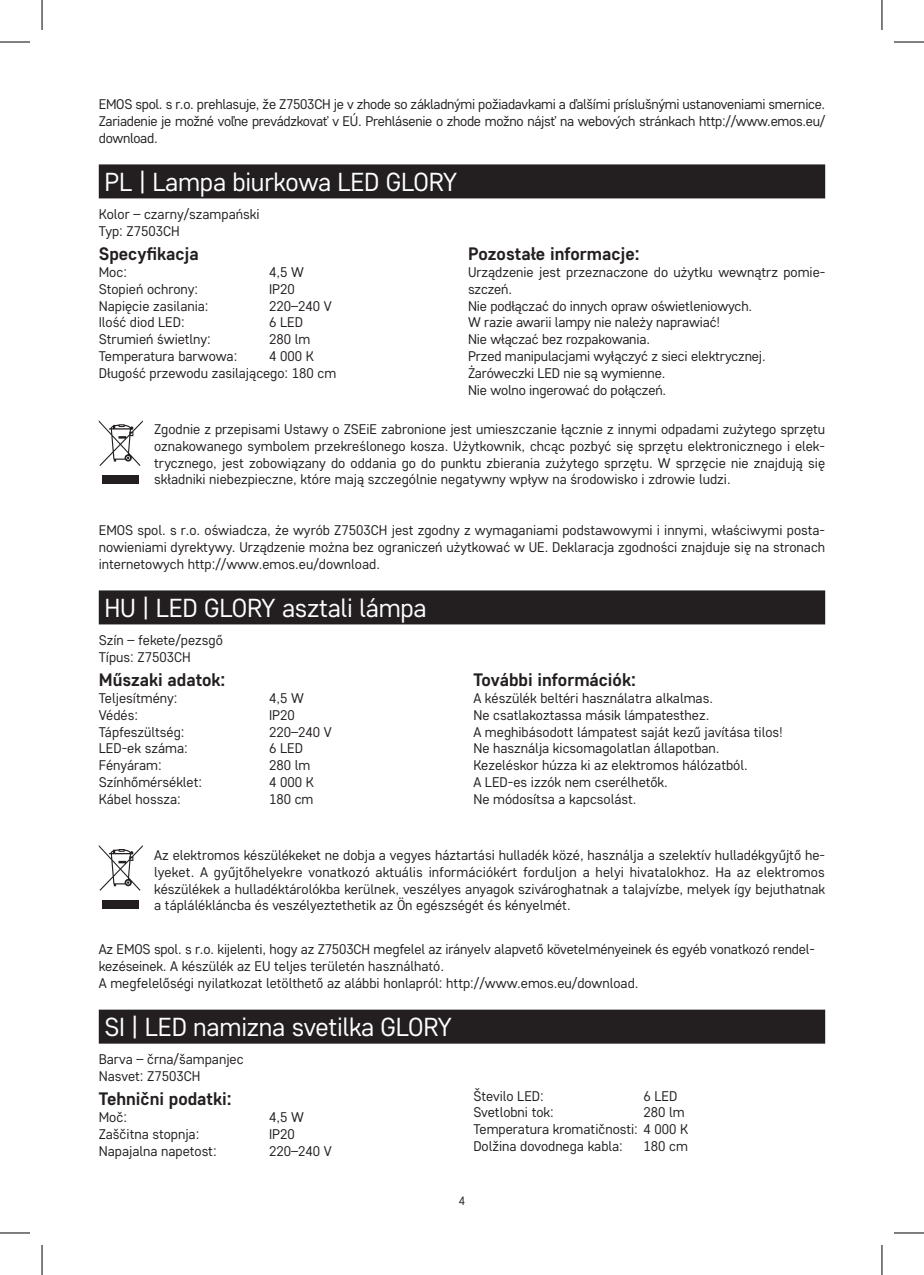
<style>
.page{position:relative;width:924px;height:1275px;background:#fff}
.page>*{position:absolute;margin:0;border:0;box-sizing:border-box;transform-origin:0 0}
.t1{font:26px "Core Sans D35";letter-spacing:-.01em;color:#fff}
.t2{font:700 18px "Core Sans D55";color:#231f20}
.t3{font:14px/16.8px "Core Sans D35";color:#231f20}
.t4{font:12px "Core Sans D35";color:#231f20}
</style>
<div class="page">
<div style="left:99px;top:164px;width:725px;height:34px;background:#231f20"></div>
<div style="left:99px;top:590px;width:725px;height:34px;background:#231f20"></div>
<svg style="left:99px;top:420px;width:44px;height:46px"></svg>
<div style="left:102px;top:475px;width:37px;height:9px;background:#231f20"></div>
<div style="left:99px;top:1009px;width:725px;height:34px;background:#231f20"></div>
<svg style="left:99px;top:845px;width:44px;height:45px"></svg>
<div style="left:102px;top:900px;width:37px;height:8px;background:#231f20"></div>
<hr style="left:0;top:42px;width:30px;height:1px;background:#000">
<hr style="left:893px;top:42px;width:30px;height:1px;background:#000">
<hr style="left:0;top:1232px;width:30px;height:1px;background:#000">
<hr style="left:893px;top:1232px;width:30px;height:1px;background:#000">
<hr style="left:42px;top:0;width:1px;height:30px;background:#000">
<hr style="left:42px;top:1245px;width:1px;height:30px;background:#000">
<hr style="left:881px;top:0;width:1px;height:30px;background:#000">
<hr style="left:881px;top:1245px;width:1px;height:30px;background:#000">
<p class="t3" style="left:99px;top:95px;width:727px;text-align:justify">EMOS spol. s r.o. prehlasuje, že Z7503CH je v zhode so základnými požiadavkami a ďalšími príslušnými ustanoveniami smernice.<br>Zariadenie je možné voľne prevádzkovať v EÚ. Prehlásenie o zhode možno nájsť na webových stránkach http://www.emos.eu/ download.</p>
<h1 class="t1" style="left:104px;top:165px;width:354px">PL | Lampa biurkowa LED GLORY</h1>
<p class="t3" style="left:99px;top:205px;width:162px">Kolor – czarny/szampański<br>Typ: Z7503CH</p>
<p class="t2" style="left:99px;top:242px;width:101px">Specyfikacja</p>
<p class="t3" style="left:99px;top:263px;width:30px">Moc:</p>
<p class="t3" style="left:269px;top:263px;width:36px">4,5 W</p>
<p class="t3" style="left:99px;top:280px;width:101px">Stopień ochrony:</p>
<p class="t3" style="left:269px;top:280px;width:27px">IP20</p>
<p class="t3" style="left:99px;top:297px;width:111px">Napięcie zasilania:</p>
<p class="t3" style="left:269px;top:297px;width:64px">220–240 V</p>
<p class="t3" style="left:99px;top:314px;width:87px">Ilość diod LED:</p>
<p class="t3" style="left:269px;top:314px;width:35px">6 LED</p>
<p class="t3" style="left:99px;top:330px;width:114px">Strumień świetlny:</p>
<p class="t3" style="left:269px;top:330px;width:43px">280 lm</p>
<p class="t3" style="left:99px;top:347px;width:140px">Temperatura barwowa:</p>
<p class="t2" style="left:468px;top:242px;width:173px">Pozostałe informacje:</p>
<p class="t3" style="left:468px;top:263px;width:359px">Urządzenie jest przeznaczone do użytku wewnątrz pomie&shy;szczeń.<br>Nie podłączać do innych opraw oświetleniowych.<br>W razie awarii lampy nie należy naprawiać!<br>Nie włączać bez rozpakowania.<br>Przed manipulacjami wyłączyć z sieci elektrycznej.<br>Żaróweczki LED nie są wymienne.<br>Nie wolno ingerować do połączeń.</p>
<p class="t3" style="left:154px;top:420px;width:672px;text-align:justify">Zgodnie z przepisami Ustawy o ZSEiE zabronione jest umieszczanie łącznie z innymi odpadami zużytego sprzętu oznakowanego symbolem przekreślonego kosza. Użytkownik, chcąc pozbyć się sprzętu elektronicznego i elek&shy;trycznego, jest zobowiązany do oddania go do punktu zbierania zużytego sprzętu. W sprzęcie nie znajdują się składniki niebezpieczne, które mają szczególnie negatywny wpływ na środowisko i zdrowie ludzi.</p>
<p class="t3" style="left:99px;top:521px;width:727px;text-align:justify">EMOS spol. s r.o. oświadcza, że wyrób Z7503CH jest zgodny z wymaganiami podstawowymi i innymi, właściwymi posta&shy;nowieniami dyrektywy. Urządzenie można bez ograniczeń użytkować w UE. Deklaracja zgodności znajduje się na stronach internetowych http://www.emos.eu/download.</p>
<h1 class="t1" style="left:104px;top:591px;width:323px">HU | LED GLORY asztali lámpa</h1>
<p class="t3" style="left:99px;top:631px;width:125px">Szín – fekete/pezsgő<br>Típus: Z7503CH</p>
<p class="t2" style="left:99px;top:668px;width:128px">Műszaki adatok:</p>
<p class="t3" style="left:99px;top:689px;width:80px">Teljesítmény:</p>
<p class="t3" style="left:269px;top:689px;width:36px">4,5 W</p>
<p class="t3" style="left:99px;top:706px;width:41px">Védés:</p>
<p class="t3" style="left:269px;top:706px;width:27px">IP20</p>
<p class="t3" style="left:99px;top:723px;width:87px">Tápfeszültség:</p>
<p class="t3" style="left:269px;top:723px;width:64px">220–240 V</p>
<p class="t3" style="left:99px;top:739px;width:90px">LED-ek száma:</p>
<p class="t3" style="left:269px;top:739px;width:35px">6 LED</p>
<p class="t3" style="left:99px;top:756px;width:65px">Fényáram:</p>
<p class="t3" style="left:269px;top:756px;width:43px">280 lm</p>
<p class="t3" style="left:99px;top:773px;width:105px">Színhőmérséklet:</p>
<p class="t3" style="left:269px;top:773px;width:46px">4 000 K</p>
<p class="t3" style="left:99px;top:790px;width:83px">Kábel hossza:</p>
<p class="t3" style="left:269px;top:790px;width:46px">180 cm</p>
<p class="t3" style="left:99px;top:347px;width:239px;text-indent:170px">4 000 K<br>Długość przewodu zasilającego: 180 cm</p>
<p class="t2" style="left:473px;top:668px;width:164px">További információk:</p>
<p class="t3" style="left:473px;top:689px;width:311px">A készülék beltéri használatra alkalmas.<br>Ne csatlakoztassa másik lámpatesthez.<br>A meghibásodott lámpatest saját kezű javítása tilos!<br>Ne használja kicsomagolatlan állapotban.<br>Kezeléskor húzza ki az elektromos hálózatból.<br>A LED-es izzók nem cserélhetők.<br>Ne módosítsa a kapcsolást.</p>
<p class="t3" style="left:154px;top:846px;width:672px;text-align:justify">Az elektromos készülékeket ne dobja a vegyes háztartási hulladék közé, használja a szelektív hulladékgyűjtő he&shy;lyeket. A gyűjtőhelyekre vonatkozó aktuális információkért forduljon a helyi hivatalokhoz. Ha az elektromos készülékek a hulladéktárolókba kerülnek, veszélyes anyagok szivároghatnak a talajvízbe, melyek így bejuthatnak a táplálékláncba és veszélyeztethetik az Ön egészségét és kényelmét.</p>
<p class="t3" style="left:99px;top:940px;width:717px">Az EMOS spol. s r.o. kijelenti, hogy az Z7503CH megfelel az irányelv alapvető követelményeinek és egyéb vonatkozó rendel&shy;kezéseinek. A készülék az EU teljes területén használható.<br>A megfelelőségi nyilatkozat letölthető az alábbi honlapról: http://www.emos.eu/download.</p>
<h1 class="t1" style="left:104px;top:1010px;width:349px">SI | LED namizna svetilka GLORY</h1>
<p class="t3" style="left:99px;top:1050px;width:146px">Barva – črna/šampanjec<br>Nasvet: Z7503CH</p>
<p class="t2" style="left:99px;top:1087px;width:134px">Tehnični podatki:</p>
<p class="t3" style="left:99px;top:1108px;width:30px">Moč:</p>
<p class="t3" style="left:269px;top:1108px;width:36px">4,5 W</p>
<p class="t3" style="left:99px;top:1125px;width:102px">Zaščitna stopnja:</p>
<p class="t3" style="left:269px;top:1125px;width:27px">IP20</p>
<p class="t3" style="left:99px;top:1142px;width:119px">Napajalna napetost:</p>
<p class="t3" style="left:269px;top:1142px;width:64px">220–240 V</p>
<p class="t3" style="left:473px;top:1086px;width:72px">Število LED:</p>
<p class="t3" style="left:643px;top:1086px;width:35px">6 LED</p>
<p class="t3" style="left:473px;top:1103px;width:82px">Svetlobni tok:</p>
<p class="t3" style="left:473px;top:1103px;width:216px;text-indent:170px">280 lm<br>Temperatura kromatičnosti: 4 000 K<br>Dolžina dovodnega kabla:</p>
<p class="t3" style="left:643px;top:1137px;width:46px">180 cm</p>
<p class="t4" style="left:458px;top:1192px;width:8px">4</p>
</div>
